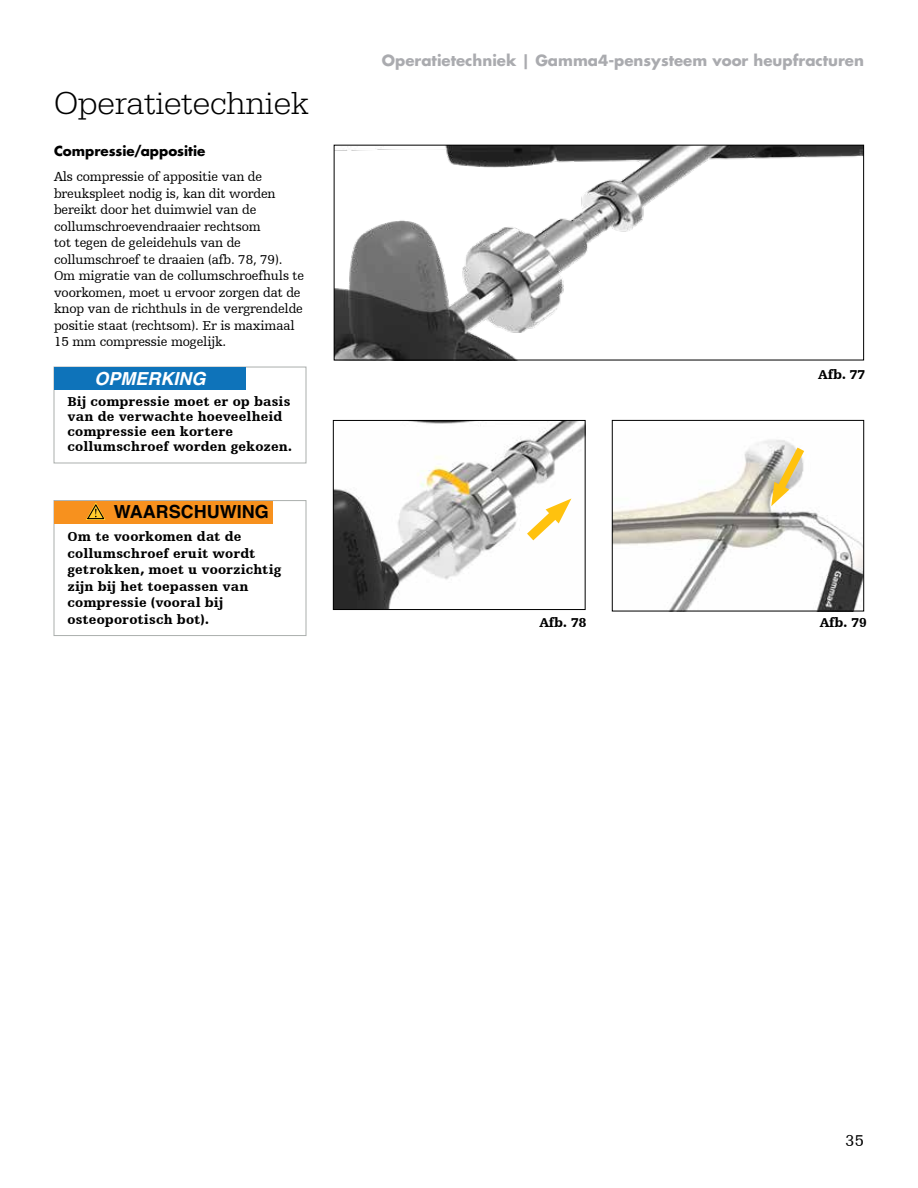
<style>
.page{position:relative;width:918px;height:1188px;background:#fff}
.page>*{position:absolute;margin:0;border:0;box-sizing:border-box;transform-origin:0 0}
.t1{font:300 33px "URW Egyptienne TOT";color:#000}
.t2{font:700 18px "Helvetica";color:#000}
.t3{font:italic 700 18px "Helvetica";color:#fff}
.t4{font:16.5px "Humanist Slabserif 712 BT";color:#000}
.t5{font:700 15px "Futura For Stryker";color:#aaabaf}
.t6{font:13.5px/16.5px "Humanist Slabserif 712 BT";letter-spacing:-.01em;color:#000}
.t7{font:900 13.5px/16.5px "Humanist Slabserif 712 BT";letter-spacing:.01em;color:#000}
.t8{font:700 13.5px "Futura For Stryker";color:#000}
</style>
<div class="page">
<div style="left:54px;top:367px;width:252px;height:96px;border:1px solid #abafad"></div>
<div style="left:54px;top:500px;width:252px;height:136px;border:1px solid #abafad"></div>
<img style="left:614px;top:441px;width:248px;height:168px">
<div style="left:612px;top:420px;width:252px;height:191px;border:1px solid #000"></div>
<img style="left:336px;top:147px;width:526px;height:211px">
<div style="left:334px;top:145px;width:530px;height:215px;border:1px solid #000"></div>
<img style="left:335px;top:422px;width:248px;height:186px">
<div style="left:333px;top:420px;width:252px;height:190px;border:1px solid #000"></div>
<svg style="left:517px;top:496px;width:56px;height:54px"></svg>
<svg style="left:767px;top:440px;width:44px;height:66px"></svg>
<div style="left:54px;top:501px;width:218px;height:22px;background:#f7911e"></div>
<svg style="left:86px;top:503px;width:19px;height:17px"></svg>
<div style="left:54px;top:367px;width:192px;height:23px;background:#0e73ba"></div>
<h1 class="t1" style="left:54px;top:84px;width:257px">Operatietechniek</h1>
<p class="t8" style="left:54px;top:142px;width:153px">Compressie/appositie</p>
<p class="t6" style="left:54px;top:168px;width:252px">Als compressie of appositie van de breukspleet nodig is, kan dit worden bereikt door het duimwiel van de collumschroevendraaier rechtsom<br>tot tegen de geleidehuls van de collumschroef te draaien (afb. 78, 79).<br>Om migratie van de collumschroefhuls te voorkomen, moet u ervoor zorgen dat de knop van de richthuls in de vergrendelde positie staat (rechtsom). Er is maximaal 15 mm compressie mogelijk.</p>
<h2 class="t3" style="left:94px;top:368px;width:113px">OPMERKING</h2>
<p class="t7" style="left:68px;top:394px;width:226px;line-height:15px">Bij compressie moet er op basis van de verwachte hoeveelheid compressie een kortere collumschroef worden gekozen.</p>
<h2 class="t2" style="left:114px;top:497px;width:156px">WAARSCHUWING</h2>
<p class="t7" style="left:68px;top:528px;width:215px">Om te voorkomen dat de collumschroef eruit wordt getrokken, moet u voorzichtig zijn bij het toepassen van compressie (vooral bij osteoporotisch bot).</p>
<p class="t5" style="left:382px;top:51px;width:484px">Operatietechniek | Gamma4-pensysteem voor heupfracturen</p>
<p class="t7" style="left:818px;top:366px;width:48px">Afb. 77</p>
<p class="t7" style="left:539px;top:614px;width:48px">Afb. 78</p>
<p class="t7" style="left:820px;top:614px;width:48px">Afb. 79</p>
<p class="t4" style="left:846px;top:1131px;width:20px">35</p>
</div>
